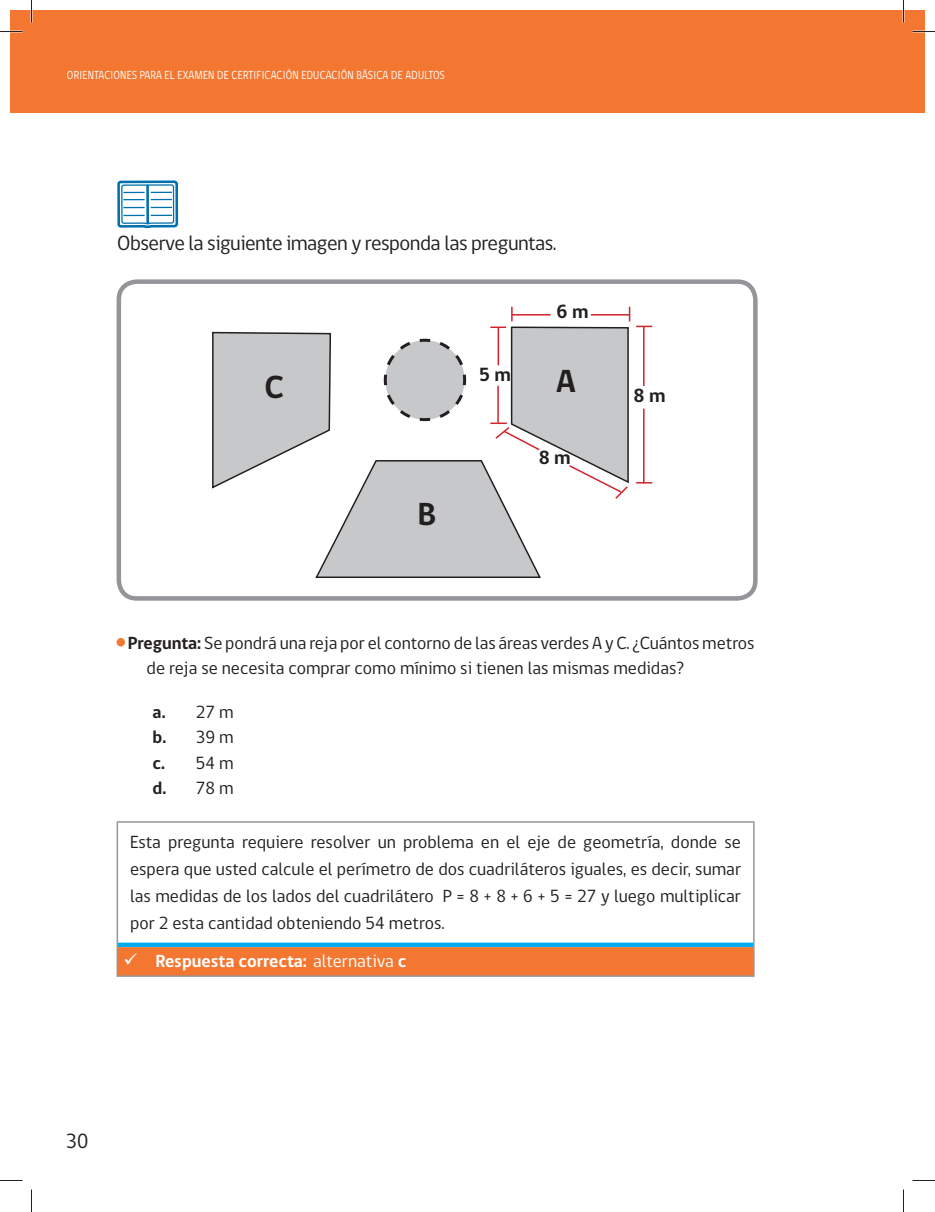
<style>
.page{position:relative;width:935px;height:1212px;background:#fff}
.page>*{position:absolute;margin:0;border:0;box-sizing:border-box;transform-origin:0 0}
.t1{font:700 32.7px "gob CL";color:#231f20}
.t2{font:21px "gob CL";letter-spacing:-.025em;color:#231f20}
.t3{font:700 19.5px "gob CL";color:#231f20}
.t4{font:18px/25.5px "gob CL";color:#231f20;text-align:justify}
.t5{font:700 18px "gob CL";color:#fff}
.t6{font:12px "gob CL";letter-spacing:.02em;color:#fff;scale:.87 1}
.s1{font-weight:700}
.s2{font-weight:400}
</style>
<div class="page">
<div style="left:10px;top:10px;width:914px;height:102px;background:#f37731"></div>
<div style="left:117px;top:279px;width:640px;height:321px;border:4px solid #939598;border-radius:18px"></div>
<svg style="left:115px;top:112px;width:65px;height:865px"></svg>
<svg style="left:120px;top:112px;width:55px;height:818px"></svg>
<svg style="left:123px;top:192px;width:21px;height:1px"></svg>
<svg style="left:123px;top:199px;width:22px;height:1px"></svg>
<svg style="left:123px;top:207px;width:22px;height:1px"></svg>
<svg style="left:123px;top:215px;width:22px;height:1px"></svg>
<svg style="left:151px;top:192px;width:21px;height:1px"></svg>
<svg style="left:151px;top:199px;width:21px;height:1px"></svg>
<svg style="left:151px;top:207px;width:21px;height:1px"></svg>
<svg style="left:151px;top:215px;width:21px;height:1px"></svg>
<svg style="left:212px;top:307px;width:418px;height:271px"></svg>
<svg style="left:636px;top:325px;width:16px;height:2px"></svg>
<hr style="left:643px;top:326px;width:1px;height:60px;background:#d1232a">
<svg style="left:636px;top:482px;width:16px;height:1px"></svg>
<hr style="left:643px;top:408px;width:1px;height:75px;background:#d1232a">
<div style="left:117px;top:638px;width:8px;height:8px;background:#f37731;border-radius:50%"></div>
<hr style="left:117px;top:821px;width:196px;height:1px;background:#939598">
<hr style="left:117px;top:822px;width:1px;height:120px;background:#939598">
<hr style="left:313px;top:821px;width:441px;height:1px;background:#939598">
<hr style="left:753px;top:822px;width:1px;height:120px;background:#939598">
<hr style="left:117px;top:975px;width:637px;height:1px;background:#939598">
<hr style="left:902px;top:0;width:2px;height:22px;background:#fff">
<svg style="left:0;top:31px;width:22px;height:1px"></svg>
<svg style="left:912px;top:31px;width:23px;height:1px"></svg>
<svg style="left:31px;top:0;width:1px;height:22px"></svg>
<svg style="left:31px;top:1189px;width:1px;height:22px"></svg>
<svg style="left:903px;top:0;width:1px;height:22px"></svg>
<svg style="left:903px;top:1189px;width:1px;height:22px"></svg>
<svg style="left:117px;top:942px;width:637px;height:33px;background:#d2814f"></svg>
<p class="t6" style="left:67px;top:71px;width:436px">ORIENTACIONES PARA EL EXAMEN DE CERTIFICACIÓN EDUCACIÓN BÁSICA DE ADULTOS</p>
<p class="t2" style="left:117px;top:235px;width:441px">Observe la siguiente imagen y responda las preguntas.</p>
<p class="t3" style="left:556px;top:304px;width:33px">6 m</p>
<p class="t3" style="left:479px;top:368px;width:33px">5 m</p>
<h1 class="t1" style="left:264px;top:375px;width:21px">C</h1>
<h1 class="t1" style="left:556px;top:370px;width:21px">A</h1>
<h1 class="t1" style="left:417px;top:502px;width:20px">B</h1>
<p class="t3" style="left:539px;top:450px;width:33px">8 m</p>
<p class="t3" style="left:633px;top:389px;width:33px">8 m</p>
<p class="t4" style="left:147px;top:631px;width:609px;text-indent:-19px"><span class="s1">Pregunta:</span> Se pondrá una reja por el contorno de las áreas verdes A y C. ¿Cuántos metros de reja se necesita comprar como mínimo si tienen las mismas medidas?</p>
<p class="t4" style="left:153px;top:700px;width:82px"><span class="s1">a.</span> 27 m <span class="s1">b.</span> 39 m <span class="s1">c.</span> 54 m <span class="s1">d.</span> 78 m</p>
<p class="t4" style="left:130px;top:830px;width:612px;line-height:27px">Esta pregunta requiere resolver un problema en el eje de geometría, donde se espera que usted calcule el perímetro de dos cuadriláteros iguales, es decir, sumar las medidas de los lados del cuadrilátero P = 8 + 8 + 6 + 5 = 27 y luego multiplicar por 2 esta cantidad obteniendo 54 metros.</p>
<p class="t5" style="left:155px;top:954px;width:252px">Respuesta correcta: <span class="s2">alternativa</span> c</p>
<p class="t2" style="left:66px;top:1133px;width:24px">30</p>
</div>
